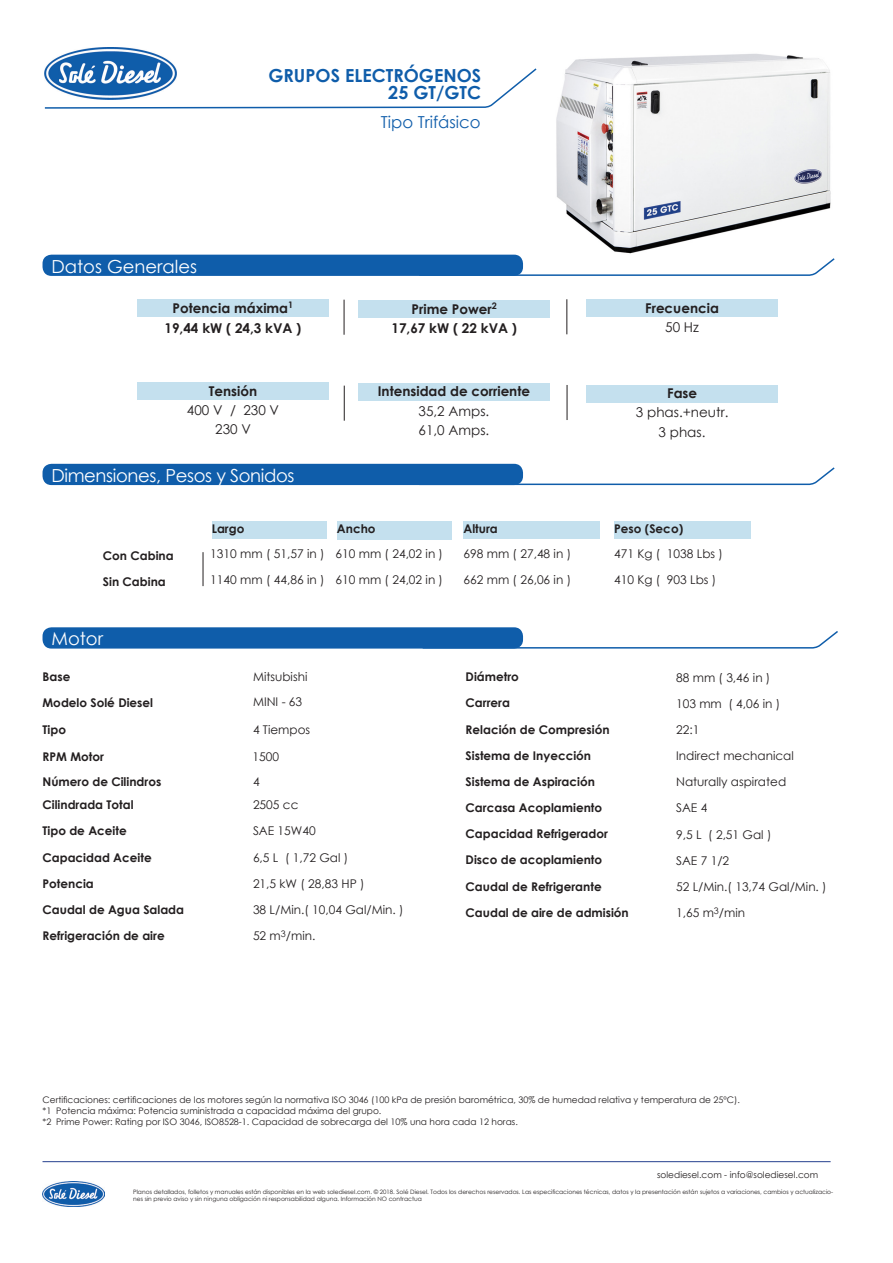
<style>
.page{position:relative;width:893px;height:1263px;background:#fff}
.page>*{position:absolute;margin:0;border:0;box-sizing:border-box;transform-origin:0 0}
.t1{font:18px "Century Gothic";letter-spacing:-.02em;color:#fff}
.t2{font:700 18px "Century Gothic";color:#0f5daa}
.t3{font:18px "Century Gothic";color:#fff}
.t4{font:16.5px "Century Gothic";color:#0f5daa}
.t5{font:700 13.5px "Century Gothic";color:#231f20}
.t6{font:13.5px "Century Gothic";color:#231f20}
.t7{font:700 12px "Century Gothic";color:#231f20}
.t8{font:12px "Century Gothic";color:#231f20}
.t9{font:9px "Century Gothic";color:#231f20}
.t10{font:6px/7.2px "Century Gothic";color:#231f20}
</style>
<div class="page">
<img style="left:556px;top:54px;width:275px;height:200px">
<img style="left:46px;top:47px;width:129px;height:20px">
<div style="left:43px;top:255px;width:480px;height:21px;background:#0f5daa;border-radius:9px"></div>
<div style="left:43px;top:464px;width:480px;height:21px;background:#0f5daa;border-radius:9px"></div>
<div style="left:43px;top:627px;width:480px;height:22px;background:#0f5daa;border-radius:9px"></div>
<div style="left:137px;top:300px;width:192px;height:17px;background:#c4e0ee"></div>
<div style="left:137px;top:383px;width:192px;height:17px;background:#c4e0ee"></div>
<div style="left:212px;top:521px;width:115px;height:17px;background:#c4e0ee"></div>
<div style="left:337px;top:521px;width:115px;height:18px;background:#c4e0ee"></div>
<div style="left:463px;top:521px;width:137px;height:17px;background:#c4e0ee"></div>
<div style="left:614px;top:521px;width:136px;height:17px;background:#c4e0ee"></div>
<div style="left:358px;top:383px;width:192px;height:17px;background:#c4e0ee"></div>
<div style="left:587px;top:385px;width:191px;height:17px;background:#c4e0ee"></div>
<div style="left:586px;top:300px;width:192px;height:17px;background:#c4e0ee"></div>
<div style="left:359px;top:301px;width:191px;height:17px;background:#c4e0ee"></div>
<hr style="left:203px;top:552px;width:1px;height:34px;background:#231f20">
<img style="left:43px;top:1181px;width:62px;height:25px">
<hr style="left:43px;top:1161px;width:788px;height:1px;background:#253f8e">
<hr style="left:344px;top:300px;width:1px;height:35px;background:#231f20">
<hr style="left:344px;top:386px;width:1px;height:35px;background:#231f20">
<hr style="left:567px;top:299px;width:1px;height:35px;background:#231f20">
<hr style="left:567px;top:385px;width:1px;height:35px;background:#231f20">
<svg style="left:418px;top:257px;width:417px;height:19px"></svg>
<svg style="left:44px;top:67px;width:493px;height:42px"></svg>
<svg style="left:418px;top:466px;width:417px;height:20px"></svg>
<svg style="left:421px;top:629px;width:417px;height:20px"></svg>
<p class="t3" style="left:52px;top:254px;width:147px">Datos Generales</p>
<p class="t2" style="left:268px;top:62px;width:214px">GRUPOS ELECTRÓGENOS</p>
<p class="t2" style="left:388px;top:79px;width:94px">25 GT/GTC</p>
<p class="t4" style="left:381px;top:110px;width:101px">Tipo Trifásico</p>
<p class="t5" style="left:173px;top:298px;width:122px">Potencia máxima<sup>1</sup></p>
<p class="t5" style="left:412px;top:299px;width:87px">Prime Power<sup>2</sup></p>
<p class="t5" style="left:165px;top:318px;width:138px">19,44 kW ( 24,3 kVA )</p>
<p class="t5" style="left:391px;top:318px;width:127px">17,67 kW ( 22 kVA )</p>
<p class="t5" style="left:645px;top:298px;width:75px">Frecuencia</p>
<p class="t6" style="left:665px;top:318px;width:35px">50 Hz</p>
<p class="t5" style="left:209px;top:381px;width:50px">Tensión</p>
<p class="t6" style="left:187px;top:401px;width:94px">400 V / 230 V</p>
<p class="t6" style="left:215px;top:420px;width:37px">230 V</p>
<p class="t1" style="left:52px;top:463px;width:245px">Dimensiones, Pesos y Sonidos</p>
<p class="t5" style="left:378px;top:381px;width:154px">Intensidad de corriente</p>
<p class="t6" style="left:419px;top:401px;width:72px">35,2 Amps.</p>
<p class="t6" style="left:419px;top:420px;width:72px">61,0 Amps.</p>
<p class="t6" style="left:659px;top:422px;width:48px">3 phas.</p>
<p class="t5" style="left:667px;top:383px;width:31px">Fase</p>
<p class="t6" style="left:636px;top:403px;width:94px">3 phas.+neutr.</p>
<p class="t7" style="left:103px;top:547px;width:72px">Con Cabina</p>
<p class="t7" style="left:103px;top:572px;width:64px">Sin Cabina</p>
<p class="t1" style="left:52px;top:626px;width:53px">Motor</p>
<p class="t7" style="left:212px;top:520px;width:34px">Largo</p>
<p class="t7" style="left:337px;top:520px;width:40px">Ancho</p>
<p class="t7" style="left:463px;top:520px;width:36px">Altura</p>
<p class="t8" style="left:210px;top:546px;width:116px">1310 mm ( 51,57 in )</p>
<p class="t8" style="left:210px;top:571px;width:116px">1140 mm ( 44,86 in )</p>
<p class="t8" style="left:335px;top:546px;width:109px">610 mm ( 24,02 in )</p>
<p class="t8" style="left:335px;top:571px;width:109px">610 mm ( 24,02 in )</p>
<p class="t8" style="left:463px;top:546px;width:109px">698 mm ( 27,48 in )</p>
<p class="t8" style="left:463px;top:571px;width:109px">662 mm ( 26,06 in )</p>
<p class="t7" style="left:614px;top:520px;width:71px">Peso (Seco)</p>
<p class="t8" style="left:614px;top:546px;width:110px">471 Kg ( 1038 Lbs )</p>
<p class="t8" style="left:614px;top:571px;width:104px">410 Kg ( 903 Lbs )</p>
<p class="t8" style="left:253px;top:668px;width:56px">Mitsubishi</p>
<p class="t7" style="left:466px;top:668px;width:55px">Diámetro</p>
<p class="t7" style="left:43px;top:668px;width:29px">Base</p>
<p class="t8" style="left:676px;top:669px;width:96px">88 mm ( 3,46 in )</p>
<p class="t7" style="left:43px;top:694px;width:112px">Modelo Solé Diesel</p>
<p class="t8" style="left:253px;top:693px;width:51px">MINI - 63</p>
<p class="t7" style="left:466px;top:720px;width:145px">Relación de Compresión</p>
<p class="t7" style="left:466px;top:694px;width:46px">Carrera</p>
<p class="t8" style="left:676px;top:695px;width:106px">103 mm ( 4,06 in )</p>
<p class="t7" style="left:43px;top:720px;width:25px">Tipo</p>
<p class="t8" style="left:253px;top:721px;width:59px">4 Tiempos</p>
<p class="t8" style="left:676px;top:721px;width:25px">22:1</p>
<p class="t7" style="left:43px;top:748px;width:63px">RPM Motor</p>
<p class="t8" style="left:253px;top:748px;width:28px">1500</p>
<p class="t7" style="left:466px;top:746px;width:127px">Sistema de Inyección</p>
<p class="t8" style="left:676px;top:747px;width:119px">Indirect mechanical</p>
<p class="t7" style="left:43px;top:772px;width:120px">Número de Cilindros</p>
<p class="t8" style="left:253px;top:773px;width:8px">4</p>
<p class="t7" style="left:466px;top:772px;width:131px">Sistema de Aspiración</p>
<p class="t8" style="left:676px;top:773px;width:112px">Naturally aspirated</p>
<p class="t7" style="left:43px;top:796px;width:93px">Cilindrada Total</p>
<p class="t8" style="left:253px;top:796px;width:47px">2505 cc</p>
<p class="t7" style="left:466px;top:798px;width:138px">Carcasa Acoplamiento</p>
<p class="t8" style="left:676px;top:800px;width:33px">SAE 4</p>
<p class="t7" style="left:43px;top:822px;width:86px">Tipo de Aceite</p>
<p class="t8" style="left:253px;top:823px;width:64px">SAE 15W40</p>
<p class="t7" style="left:466px;top:825px;width:144px">Capacidad Refrigerador</p>
<p class="t8" style="left:676px;top:826px;width:97px">9,5 L ( 2,51 Gal )</p>
<p class="t7" style="left:43px;top:848px;width:111px">Capacidad Aceite</p>
<p class="t8" style="left:253px;top:849px;width:97px">6,5 L ( 1,72 Gal )</p>
<p class="t7" style="left:466px;top:851px;width:138px">Disco de acoplamiento</p>
<p class="t8" style="left:676px;top:852px;width:55px">SAE 7 1/2</p>
<p class="t7" style="left:43px;top:874px;width:53px">Potencia</p>
<p class="t8" style="left:253px;top:875px;width:113px">21,5 kW ( 28,83 HP )</p>
<p class="t7" style="left:466px;top:877px;width:138px">Caudal de Refrigerante</p>
<p class="t8" style="left:676px;top:878px;width:152px">52 L/Min.( 13,74 Gal/Min. )</p>
<p class="t7" style="left:43px;top:900px;width:143px">Caudal de Agua Salada</p>
<p class="t8" style="left:253px;top:901px;width:152px">38 L/Min.( 10,04 Gal/Min. )</p>
<p class="t7" style="left:466px;top:903px;width:165px">Caudal de aire de admisión</p>
<p class="t8" style="left:676px;top:904px;width:71px">1,65 m<sup>3</sup>/min</p>
<p class="t7" style="left:43px;top:927px;width:124px">Refrigeración de aire</p>
<p class="t8" style="left:253px;top:927px;width:64px">52 m<sup>3</sup>/min.</p>
<p class="t9" style="left:43px;top:1093px;width:699px">Certificaciones: certificaciones de los motores según la normativa ISO 3046 (100 kPa de presión barométrica, 30% de humedad relativa y temperatura de 25ºC).</p>
<p class="t9" style="left:43px;top:1104px;width:340px">*1 Potencia máxima: Potencia suministrada a capacidad máxima del grupo.</p>
<p class="t9" style="left:43px;top:1115px;width:477px">*2 Prime Power: Rating por ISO 3046, ISO8528-1. Capacidad de sobrecarga del 10% una hora cada 12 horas.</p>
<p class="t9" style="left:657px;top:1168px;width:163px">solediesel.com - info@solediesel.com</p>
<p class="t10" style="left:133px;top:1188px;width:701px">Planos detallados, folletos y manuales están disponibles en la web solediesel.com. © 2018. Solé Diesel. Todos los derechos reservados. Las especificaciones técnicas, datos y la presentación están sujetos a variaciones, cambios y actualizacio&shy;nes sin previo aviso y sin ninguna obligación ni responsabilidad alguna. Información NO contractua</p>
</div>
